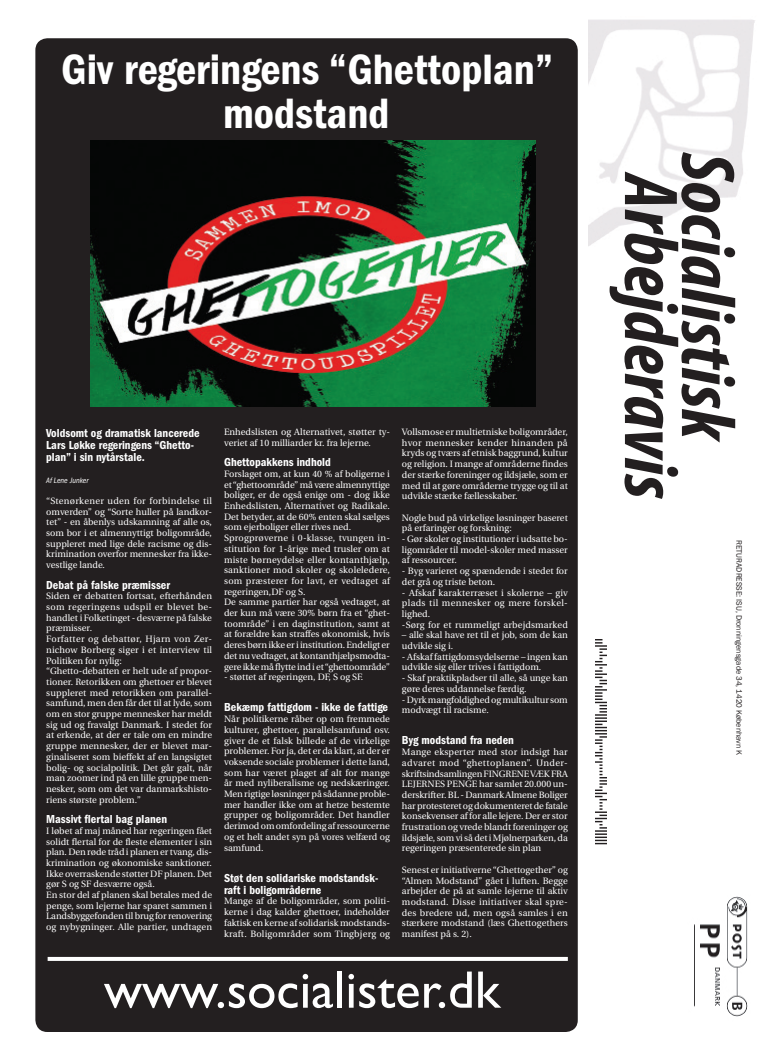
<style>
.page{position:relative;width:770px;height:1049px;background:#fff}
.page>*{position:absolute;margin:0;border:0;box-sizing:border-box;transform-origin:0 0}
.t1{font:italic 700 condensed 77px "Myriad Pro";color:#231f20}
.t2{font:53px "Gill Sans";color:#fff}
.t3{font:600 condensed 44px/44px "Franklin Gothic";color:#fff;text-align:center}
.t4{font:600 condensed 12px/12px "Franklin Gothic";color:#fff}
.t5{font:9.2px/10.7px "Utopia";color:#fff}
.t6{font:9.2px/10.7px "Utopia";letter-spacing:.02em;color:#fff}
.t7{font:8px "Franklin Gothic";color:#231f20}
.t8{font:italic condensed 8px "Franklin Gothic";color:#fff}
</style>
<div class="page">
<img style="left:588px;top:19px;width:167px;height:227px">
<img style="left:595px;top:639px;width:12px;height:206px">
<img style="left:694px;top:896px;width:54px;height:121px">
<div style="left:35px;top:38px;width:543px;height:994px;background:#231f20;border-radius:12px"></div>
<svg style="left:48px;top:957px;width:520px;height:4px;background:#fafafa"></svg>
<img style="left:90px;top:140px;width:445px;height:267px">
<h3 class="t3" style="left:61px;top:48px;width:494px">Giv regeringens “Ghettoplan” modstand</h3>
<p class="t5" style="left:402px;top:427px;width:167px;text-align:justify">Vollsmose er multietniske boligområder, hvor mennesker kender hinanden på kryds og tværs af etnisk baggrund, kultur og religion. I mange af områderne findes der stærke foreninger og ildsjæle, som er med til at gøre områderne trygge og til at udvikle stærke fællesskaber.</p>
<p class="t5" style="left:402px;top:512px;width:167px">Nogle bud på virkelige løsninger baseret på erfaringer og forskning:</p>
<p class="t5" style="left:402px;top:534px;width:167px;text-align:justify">- Gør skoler og institutioner i udsatte bo&shy;ligområder til model-skoler med masser af ressourcer.</p>
<p class="t5" style="left:402px;top:566px;width:167px">- Byg varieret og spændende i stedet for det grå og triste beton.</p>
<p class="t6" style="left:402px;top:587px;width:167px">- Afskaf karakterræset i skolerne – giv plads til mennesker og mere forskel&shy;lighed.<br>-Sørg for et rummeligt arbejdsmarked</p>
<p class="t5" style="left:402px;top:630px;width:167px">– alle skal have ret til et job, som de kan udvikle sig i.</p>
<p class="t5" style="left:402px;top:651px;width:167px">- Afskaf fattigdomsydelserne – ingen kan udvikle sig eller trives i fattigdom.</p>
<p class="t5" style="left:402px;top:673px;width:167px">- Skaf praktikpladser til alle, så unge kan gøre deres uddannelse færdig.</p>
<p class="t5" style="left:402px;top:694px;width:167px">- Dyrk mangfoldighed og multikultur som modvægt til racisme.</p>
<h3 class="t4" style="left:402px;top:734px;width:113px">Byg modstand fra neden</h3>
<p class="t5" style="left:402px;top:747px;width:167px;text-align:justify">Mange eksperter med stor indsigt har advaret mod “ghettoplanen”. Under&shy;skriftsindsamlingen FINGRENE VÆK FRA LEJERNES PENGE har samlet 20.000 un&shy;derskrifter. BL - Danmark Almene Boliger har protesteret og dokumenteret de fatale konsekvenser af for alle lejere. Der er stor frustration og vrede blandt foreninger og ildsjæle, som vi så det i Mjølnerparken, da regeringen præsenterede sin plan</p>
<p class="t5" style="left:402px;top:864px;width:167px;text-align:justify">Senest er initiativerne “Ghettogether” og “Almen Modstand” gået i luften. Begge arbejder de på at samle lejerne til aktiv modstand. Disse initiativer skal spre&shy;des bredere ud, men også samles i en stærkere modstand (læs Ghettogethers manifest på s. 2).</p>
<h2 class="t2" style="left:104px;top:959px;width:398px">www.socialister.dk</h2>
<p class="t5" style="left:224px;top:427px;width:167px">Enhedslisten og Alternativet, støtter ty&shy;veriet af 10 milliarder kr. fra lejerne.</p>
<h3 class="t4" style="left:224px;top:456px;width:108px">Ghettopakkens indhold</h3>
<p class="t5" style="left:224px;top:469px;width:167px">Forslaget om, at kun 40 % af boligerne i et “ghettoområde” må være almennyttige boliger, er de også enige om - dog ikke Enhedslisten, Alternativet og Radikale.<br>Det betyder, at de 60% enten skal sælges som ejerboliger eller rives ned.<br>Sprogprøverne i 0-klasse, tvungen in&shy;stitution for 1-årige med trusler om at miste børneydelse eller kontanthjælp, sanktioner mod skoler og skoleledere, som præsterer for lavt, er vedtaget af regeringen,DF og S.<br>De samme partier har også vedtaget, at der kun må være 30% børn fra et “ghet&shy;toområde” i en daginstitution, samt at at forældre kan straffes økonomisk, hvis deres børn ikke er i institution. Endeligt er det nu vedtaget, at kontanthjælpsmodta&shy;gere ikke må flytte ind i et “ghettoområde”</p>
<p class="t5" style="left:224px;top:672px;width:141px">- støttet af regeringen, DF, S og SF.</p>
<h3 class="t4" style="left:224px;top:701px;width:166px">Bekæmp fattigdom - ikke de fattige</h3>
<p class="t5" style="left:224px;top:714px;width:167px;text-align:justify">Når politikerne råber op om fremmede kulturer, ghettoer, parallelsamfund osv. giver de et falsk billede af de virkelige problemer. For ja, det er da klart, at der er voksende sociale problemer i dette land, som har været plaget af alt for mange år med nyliberalisme og nedskæringer.<br>Men rigtige løsninger på sådanne proble&shy;mer handler ikke om at hetze bestemte grupper og boligområder. Det handler derimod om omfordeling af ressourcerne og et helt andet syn på vores velfærd og samfund.</p>
<h3 class="t4" style="left:224px;top:872px;width:156px">Støt den solidariske modstandsk&shy;raft i boligområderne</h3>
<p class="t5" style="left:224px;top:896px;width:167px;text-align:justify">Mange af de boligområder, som politi&shy;kerne i dag kalder ghettoer, indeholder faktisk en kerne af solidarisk modstands&shy;kraft. Boligområder som Tingbjerg og</p>
<h3 class="t4" style="left:46px;top:427px;width:155px">Voldsomt og dramatisk lancerede<br>Lars Løkke regeringens “Ghetto&shy;plan” i sin nytårstale.</h3>
<p class="t8" style="left:46px;top:475px;width:44px">Af Lene Junker</p>
<p class="t5" style="left:46px;top:496px;width:167px;text-align:justify">“Stenørkener uden for forbindelse til omverden” og “Sorte huller på landkor&shy;tet” - en åbenlys udskamning af alle os, som bor i et almennyttigt boligområde, suppleret med lige dele racisme og dis&shy;krimination overfor mennesker fra ikke&shy;vestlige lande.</p>
<h3 class="t4" style="left:46px;top:579px;width:125px">Debat på falske præmisser</h3>
<p class="t5" style="left:46px;top:591px;width:167px">Siden er debatten fortsat, efterhånden som regeringens udspil er blevet be&shy;handlet i Folketinget - desværre på falske præmisser.<br>Forfatter og debattør, Hjarn von Zer&shy;nichow Borberg siger i et interview til Politiken for nylig:<br>“Ghetto-debatten er helt ude af propor&shy;tioner. Retorikken om ghettoer er blevet suppleret med retorikken om parallel&shy;samfund, men den får det til at lyde, som om en stor gruppe mennesker har meldt sig ud og fravalgt Danmark. I stedet for at erkende, at der er tale om en mindre gruppe mennesker, der er blevet mar&shy;ginaliseret som bieffekt af en langsigtet bolig- og socialpolitik. Det går galt, når man zoomer ind på en lille gruppe men&shy;nesker, som om det var danmarkshisto&shy;riens største problem.”</p>
<h3 class="t4" style="left:46px;top:813px;width:122px">Massivt flertal bag planen</h3>
<p class="t5" style="left:46px;top:825px;width:167px">I løbet af maj måned har regeringen fået solidt flertal for de fleste elementer i sin plan. Den røde tråd i planen er tvang, dis&shy;krimination og økonomiske sanktioner.<br>Ikke overraskende støtter DF planen. Det gør S og SF desværre også.<br>En stor del af planen skal betales med de penge, som lejerne har sparet sammen i Landsbyggefonden til brug for renovering og nybygninger. Alle partier, undtagen</p>
<h1 class="t1" style="left:755px;top:152px;width:292px;rotate:90deg">Socialistisk</h1>
<h1 class="t1" style="left:698px;top:174px;width:327px;rotate:90deg">Arbejderavis</h1>
<p class="t7" style="left:744px;top:540px;width:217px;rotate:90deg">RETURADRESSE: ISU, Dronningensgade 34, 1420 København K</p>
</div>
